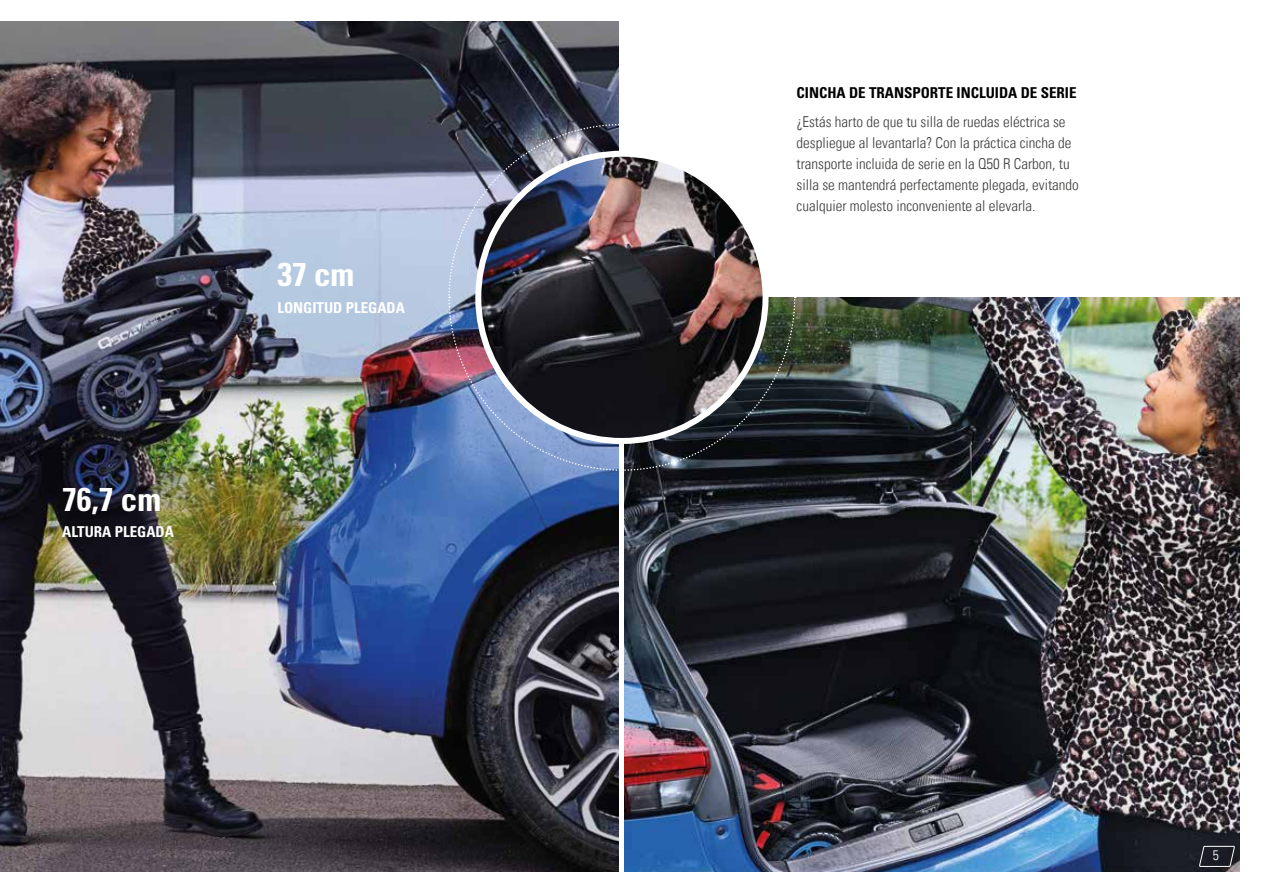
<style>
.page{position:relative;width:1263px;height:893px;background:#fff}
.page>*{position:absolute;margin:0;border:0;box-sizing:border-box;transform-origin:0 0}
.t1{font:700 condensed 33px "Univers LT Std";color:#fff}
.t2{font:15px/21px "Univers Com 47 Light Cond";color:#3c3c3b}
.t3{font:700 condensed 15px "Univers LT Std";color:#fff}
.t4{font:700 condensed 15px "Univers LT Std";color:#000}
.t5{font:13.65px "Univers Com 47 Light Cond";color:#fff}
</style>
<div class="page">
<img style="left:625px;top:297px;width:614px;height:575px">
<svg style="left:1199px;top:846px;width:36px;height:21px"></svg>
<img style="left:0;top:21px;width:619px;height:851px">
<img style="left:448px;top:123px;width:348px;height:349px">
<h1 class="t1" style="left:62px;top:479px;width:100px">76,7 cm</h1>
<p class="t3" style="left:62px;top:523px;width:113px">ALTURA PLEGADA</p>
<p class="t3" style="left:87px;top:493px;width:51px">LENGTH</p>
<h1 class="t1" style="left:277px;top:254px;width:78px">37 cm</h1>
<p class="t3" style="left:277px;top:298px;width:129px">LONGITUD PLEGADA</p>
<p class="t4" style="left:796px;top:83px;width:282px">CINCHA DE TRANSPORTE INCLUIDA DE SERIE</p>
<p class="t2" style="left:796px;top:111px;width:284px">¿Estás harto de que tu silla de ruedas eléctrica se despliegue al levantarla? Con la práctica cincha de transporte incluida de serie en la Q50 R Carbon, tu silla se mantendrá perfectamente plegada, evitando cualquier molesto inconveniente al elevarla.</p>
<p class="t5" style="left:1213px;top:847px;width:8px">5</p>
</div>
